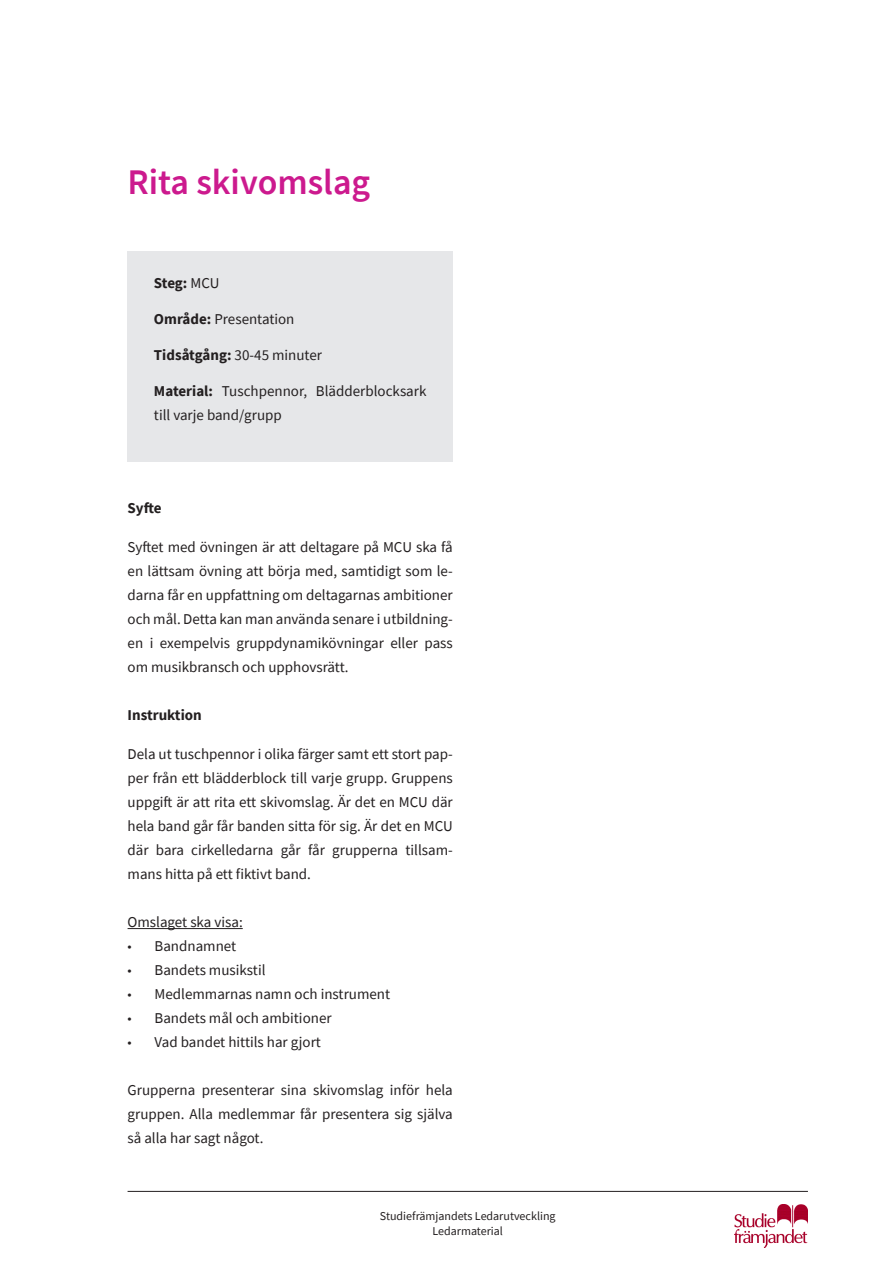
<style>
.page{position:relative;width:893px;height:1263px;background:#fff}
.page>*{position:absolute;margin:0;border:0;box-sizing:border-box;transform-origin:0 0}
.Rubrik_20_pkt_Röd_Fr{font:600 36px "Source Sans Pro";color:#cc1a8e}
.Brödtext_10_pkt_16_F{font:15px/24px "Source Sans Pro";color:#231f20;text-align:justify}
.Brödtext_10_pkt_16_F-2{font:700 15px "Source Sans Pro";color:#231f20}
.t1{font:12px "Source Sans Pro";color:#231f20}
.s1{font-weight:400}
.s2{font-weight:700}
.s3{font-family:"Myriad Pro"}
</style>
<div class="page">
<hr style="left:128px;top:1191px;width:680px;height:1px;background:#231f20">
<img style="left:734px;top:1204px;width:74px;height:43px">
<div style="left:128px;top:251px;width:325px;height:211px;background:#e6e7e9"></div>
<hr style="left:128px;top:928px;width:115px;height:1px;background:#231f20">
<p class="Rubrik_20_pkt_Röd_Fr" style="left:128px;top:159px;width:244px">Rita skivomslag</p>
<p class="Brödtext_10_pkt_16_F-2" style="left:154px;top:273px;width:67px">Steg: <span class="s1">MCU</span></p>
<p class="Brödtext_10_pkt_16_F" style="left:154px;top:307px;width:142px"><span class="s2">Område:</span> Presentation</p>
<p class="Brödtext_10_pkt_16_F" style="left:154px;top:343px;width:170px"><span class="s2">Tidsåtgång:</span> 30-45 minuter</p>
<p class="Brödtext_10_pkt_16_F" style="left:154px;top:379px;width:274px"><span class="s2">Material:</span> Tuschpennor, Blädderblocksark till varje band/grupp</p>
<p class="Brödtext_10_pkt_16_F-2" style="left:128px;top:498px;width:35px">Syfte</p>
<p class="Brödtext_10_pkt_16_F" style="left:128px;top:535px;width:327px">Syftet med övningen är att deltagare på MCU ska få en lättsam övning att börja med, samtidigt som le&shy;darna får en uppfattning om deltagarnas ambitioner och mål. Detta kan man använda senare i utbildning&shy;en i exempelvis gruppdynamikövningar eller pass om musikbransch och upphovsrätt.</p>
<p class="Brödtext_10_pkt_16_F-2" style="left:128px;top:705px;width:76px">Instruktion</p>
<p class="Brödtext_10_pkt_16_F" style="left:128px;top:742px;width:327px">Dela ut tuschpennor i olika färger samt ett stort pap&shy;per från ett blädderblock till varje grupp. Gruppens uppgift är att rita ett skivomslag. Är det en MCU där hela band går får banden sitta för sig. Är det en MCU där bara cirkelledarna går får grupperna tillsam&shy;mans hitta på ett fiktivt band.</p>
<p class="Brödtext_10_pkt_16_F" style="left:128px;top:910px;width:117px">Omslaget ska visa:</p>
<p class="Brödtext_10_pkt_16_F" style="left:128px;top:934px;width:110px"><span class="s3">•</span> Bandnamnet</p>
<p class="Brödtext_10_pkt_16_F" style="left:128px;top:958px;width:139px"><span class="s3">•</span> Bandets musikstil</p>
<p class="Brödtext_10_pkt_16_F" style="left:128px;top:982px;width:264px"><span class="s3">•</span> Medlemmarnas namn och instrument</p>
<p class="Brödtext_10_pkt_16_F" style="left:128px;top:1006px;width:206px"><span class="s3">•</span> Bandets mål och ambitioner</p>
<p class="Brödtext_10_pkt_16_F" style="left:128px;top:1030px;width:195px"><span class="s3">•</span> Vad bandet hittils har gjort</p>
<p class="Brödtext_10_pkt_16_F" style="left:128px;top:1078px;width:327px">Grupperna presenterar sina skivomslag inför hela gruppen. Alla medlemmar får presentera sig själva så alla har sagt något.</p>
<p class="t1" style="left:380px;top:1209px;width:177px">Studiefrämjandets Ledarutveckling</p>
<p class="t1" style="left:433px;top:1223px;width:72px">Ledarmaterial</p>
</div>
